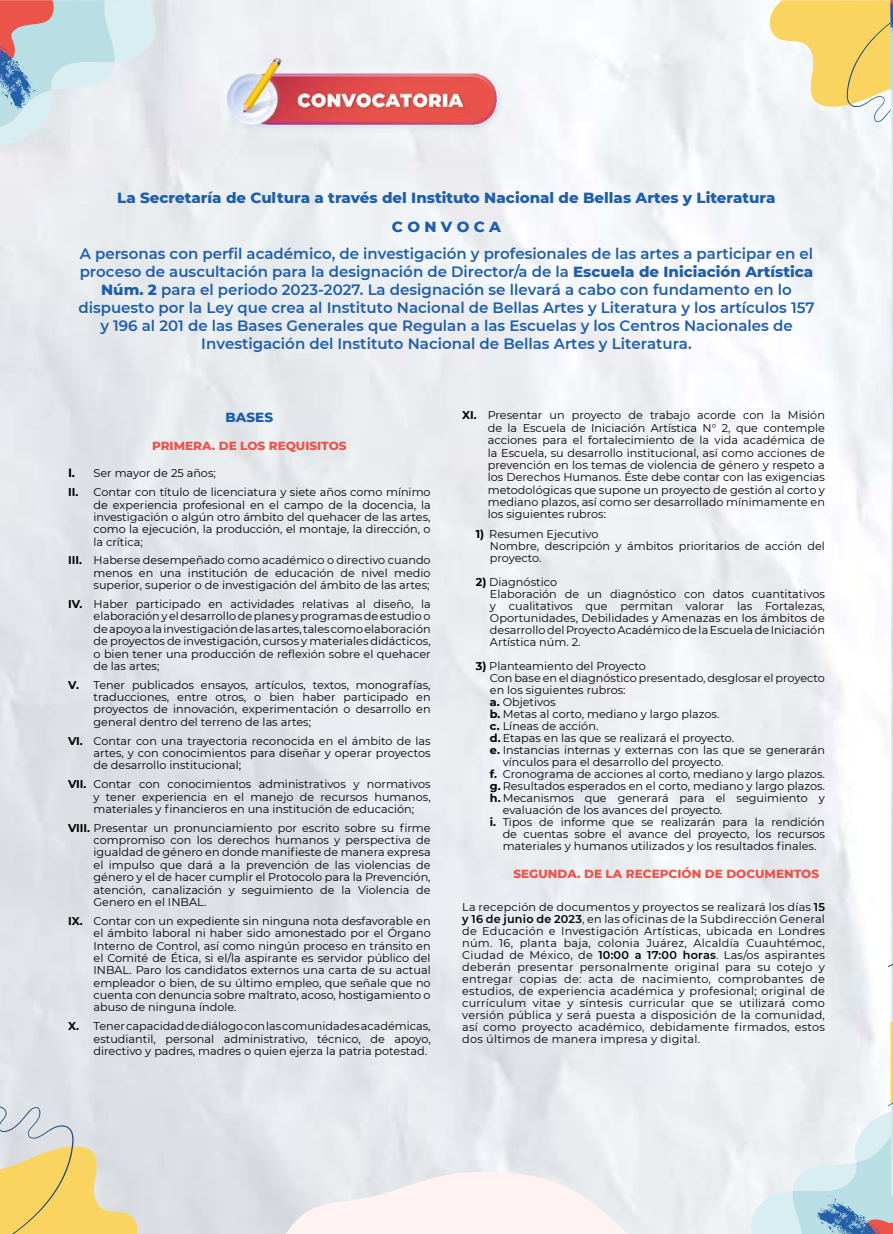
<style>
.page{position:relative;width:893px;height:1234px;background:#fff}
.page>*{position:absolute;margin:0;border:0;box-sizing:border-box;transform-origin:0 0}
.t1{font:600 15px/18px "Montserrat";color:#1f5ea8;text-align:center}
.t2{font:800 15px/29.2px "Montserrat";color:#1f5ea8;text-align:center}
.t3{font:800 13.5px "Montserrat";color:#1f5ea9}
.t4{font:800 12px "Montserrat";color:#eb544a}
.t5{font:11.25px/12.4px "Montserrat";color:#000;text-align:justify}
.s1{font-weight:800}
.s2{font-weight:700;font-size:12px}
.s3{font-weight:700}
.s4{font-weight:600}
</style>
<div class="page">
<svg style="left:274px;top:1169px;width:374px;height:64px"></svg>
<svg style="left:0;top:0;width:157px;height:158px;background:#d1d8de"></svg>
<svg style="left:0;top:1105px;width:139px;height:128px;background:#e5d7a4"></svg>
<img style="left:219px;top:58px;width:292px;height:78px">
<svg style="left:768px;top:0;width:125px;height:123px"></svg>
<svg style="left:750px;top:958px;width:143px;height:276px"></svg>
<h1 class="t2" style="left:117px;top:182px;width:660px">La Secretaría de Cultura a través del Instituto Nacional de Bellas Artes y Literatura<br>C O N V O C A</h1>
<p class="t1" style="left:78px;top:244px;width:738px">A personas con perfil académico, de investigación y profesionales de las artes a participar en el proceso de auscultación para la designación de Director/a de la <span class="s1">Escuela de Iniciación Artística Núm. 2</span> para el periodo 2023-2027. La designación se llevará a cabo con fundamento en lo dispuesto por la Ley que crea al Instituto Nacional de Bellas Artes y Literatura y los artículos 157 y 196 al 201 de las Bases Generales que Regulan a las Escuelas y los Centros Nacionales de Investigación del Instituto Nacional de Bellas Artes y Literatura.</p>
<p class="t3" style="left:226px;top:407px;width:49px">BASES</p>
<p class="t4" style="left:152px;top:436px;width:196px">PRIMERA. DE LOS REQUISITOS</p>
<p class="t5" style="left:68px;top:463px;width:364px;line-height:18.8px"><span class="s2">I.</span> Ser mayor de 25 años;<br><span class="s3">II.</span> Contar con título de licenciatura y siete años como mínimo</p>
<p class="t5" style="left:94px;top:498px;width:339px">de experiencia profesional en el campo de la docencia, la investigación o algún otro ámbito del quehacer de las artes, como la ejecución, la producción, el montaje, la dirección, o la crítica;</p>
<p class="t5" style="left:94px;top:553px;width:339px;text-indent:-26px"><span class="s3">III.</span> Haberse desempeñado como académico o directivo cuando menos en una institución de educación de nivel medio superior, superior o de investigación del ámbito de las artes;</p>
<p class="t5" style="left:94px;top:597px;width:339px;text-indent:-26px"><span class="s3">IV.</span> Haber participado en actividades relativas al diseño, la elaboración y el desarrollo de planes y programas de estudio o de apoyo a la investigación de las artes, tales como elaboración de proyectos de investigación, cursos y materiales didácticos, o bien tener una producción de reflexión sobre el quehacer de las artes;</p>
<p class="t5" style="left:94px;top:678px;width:339px;text-indent:-26px"><span class="s3">V.</span> Tener publicados ensayos, artículos, textos, monografías, traducciones, entre otros, o bien haber participado en proyectos de innovación, experimentación o desarrollo en general dentro del terreno de las artes;</p>
<p class="t5" style="left:94px;top:733px;width:339px;text-indent:-26px"><span class="s3">VI.</span> Contar con una trayectoria reconocida en el ámbito de las artes, y con conocimientos para diseñar y operar proyectos de desarrollo institucional;</p>
<p class="t5" style="left:94px;top:777px;width:339px;text-indent:-26px"><span class="s3">VII.</span> Contar con conocimientos administrativos y normativos y tener experiencia en el manejo de recursos humanos, materiales y financieros en una institución de educación;</p>
<p class="t5" style="left:94px;top:820px;width:339px;text-indent:-26px"><span class="s3">VIII.</span> Presentar un pronunciamiento por escrito sobre su firme compromiso con los derechos humanos y perspectiva de igualdad de género en donde manifieste de manera expresa el impulso que dará a la prevención de las violencias de género y el de hacer cumplir el Protocolo para la Prevención, atención, canalización y seguimiento de la Violencia de Genero en el INBAL.</p>
<p class="t5" style="left:94px;top:914px;width:339px;text-indent:-26px"><span class="s3">IX.</span> Contar con un expediente sin ninguna nota desfavorable en el ámbito laboral ni haber sido amonestado por el Órgano Interno de Control, así como ningún proceso en tránsito en el Comité de Ética, si el/la aspirante es servidor público del INBAL. Paro los candidatos externos una carta de su actual empleador o bien, de su último empleo, que señale que no cuenta con denuncia sobre maltrato, acoso, hostigamiento o abuso de ninguna índole.</p>
<p class="t5" style="left:94px;top:1019px;width:339px;text-indent:-26px"><span class="s3">X.</span> Tener capacidad de diálogo con las comunidades académicas, estudiantil, personal administrativo, técnico, de apoyo, directivo y padres, madres o quien ejerza la patria potestad.</p>
<p class="t5" style="left:488px;top:408px;width:339px;text-indent:-26px"><span class="s3">XI.</span> Presentar un proyecto de trabajo acorde con la Misión de la Escuela de Iniciación Artística N° 2, que contemple acciones para el fortalecimiento de la vida académica de la Escuela, su desarrollo institucional, así como acciones de prevención en los temas de violencia de género y respeto a los Derechos Humanos. Éste debe contar con las exigencias metodológicas que supone un proyecto de gestión al corto y mediano plazos, así como ser desarrollado mínimamente en los siguientes rubros:</p>
<p class="t5" style="left:490px;top:527px;width:336px;line-height:12px;text-align:left;text-indent:-14px"><span class="s3">1)</span> Resumen Ejecutivo<br>Nombre, descripción y ámbitos prioritarios de acción del proyecto.</p>
<p class="t5" style="left:490px;top:575px;width:337px;line-height:12px;text-align:left;text-indent:-14px"><span class="s3">2)</span> Diagnóstico<br>Elaboración de un diagnóstico con datos cuantitativos y cualitativos que permitan valorar las Fortalezas, Oportunidades, Debilidades y Amenazas en los ámbitos de desarrollo del Proyecto Académico de la Escuela de Iniciación Artística núm. 2.</p>
<p class="t5" style="left:476px;top:659px;width:172px"><span class="s3">3)</span> Planteamiento del Proyecto</p>
<p class="t5" style="left:490px;top:671px;width:337px">Con base en el diagnóstico presentado, desglosar el proyecto</p>
<p class="t5" style="left:490px;top:683px;width:137px">en los siguientes rubros:</p>
<p class="t5" style="left:490px;top:695px;width:67px"><span class="s3">a.</span> Objetivos</p>
<p class="t5" style="left:490px;top:707px;width:231px"><span class="s3">b.</span> Metas al corto, mediano y largo plazos.</p>
<p class="t5" style="left:490px;top:719px;width:110px"><span class="s3">c.</span> Líneas de acción.</p>
<p class="t5" style="left:490px;top:731px;width:246px"><span class="s3">d.</span> Etapas en las que se realizará el proyecto.</p>
<p class="t5" style="left:490px;top:743px;width:337px"><span class="s3">e.</span> Instancias internas y externas con las que se generarán</p>
<p class="t5" style="left:503px;top:755px;width:222px">vínculos para el desarrollo del proyecto.</p>
<p class="t5" style="left:490px;top:767px;width:336px"><span class="s3">f.</span> Cronograma de acciones al corto, mediano y largo plazos.</p>
<p class="t5" style="left:490px;top:779px;width:337px"><span class="s3">g.</span> Resultados esperados en el corto, mediano y largo plazos.</p>
<p class="t5" style="left:490px;top:791px;width:337px"><span class="s3">h.</span> Mecanismos que generará para el seguimiento y</p>
<p class="t5" style="left:503px;top:803px;width:221px">evaluación de los avances del proyecto.</p>
<p class="t5" style="left:490px;top:815px;width:336px"><span class="s3">i.</span> Tipos de informe que se realizarán para la rendición</p>
<p class="t5" style="left:503px;top:827px;width:324px">de cuentas sobre el avance del proyecto, los recursos</p>
<p class="t5" style="left:503px;top:839px;width:315px">materiales y humanos utilizados y los resultados finales.</p>
<p class="t4" style="left:513px;top:864px;width:307px">SEGUNDA. DE LA RECEPCIÓN DE DOCUMENTOS</p>
<p class="t5" style="left:462px;top:899px;width:364px;line-height:12px">La recepción de documentos y proyectos se realizará los días <span class="s4">15 y 16 de junio de 2023</span>, en las oficinas de la Subdirección General de Educación e Investigación Artísticas, ubicada en Londres núm. 16, planta baja, colonia Juárez, Alcaldía Cuauhtémoc, Ciudad de México, de <span class="s4">10:00 a 17:00 horas</span>. Las/os aspirantes deberán presentar personalmente original para su cotejo y entregar copias de: acta de nacimiento, comprobantes de estudios, de experiencia académica y profesional; original de currículum vitae y síntesis curricular que se utilizará como versión pública y será puesta a disposición de la comunidad, así como proyecto académico, debidamente firmados, estos dos últimos de manera impresa y digital.</p>
</div>
